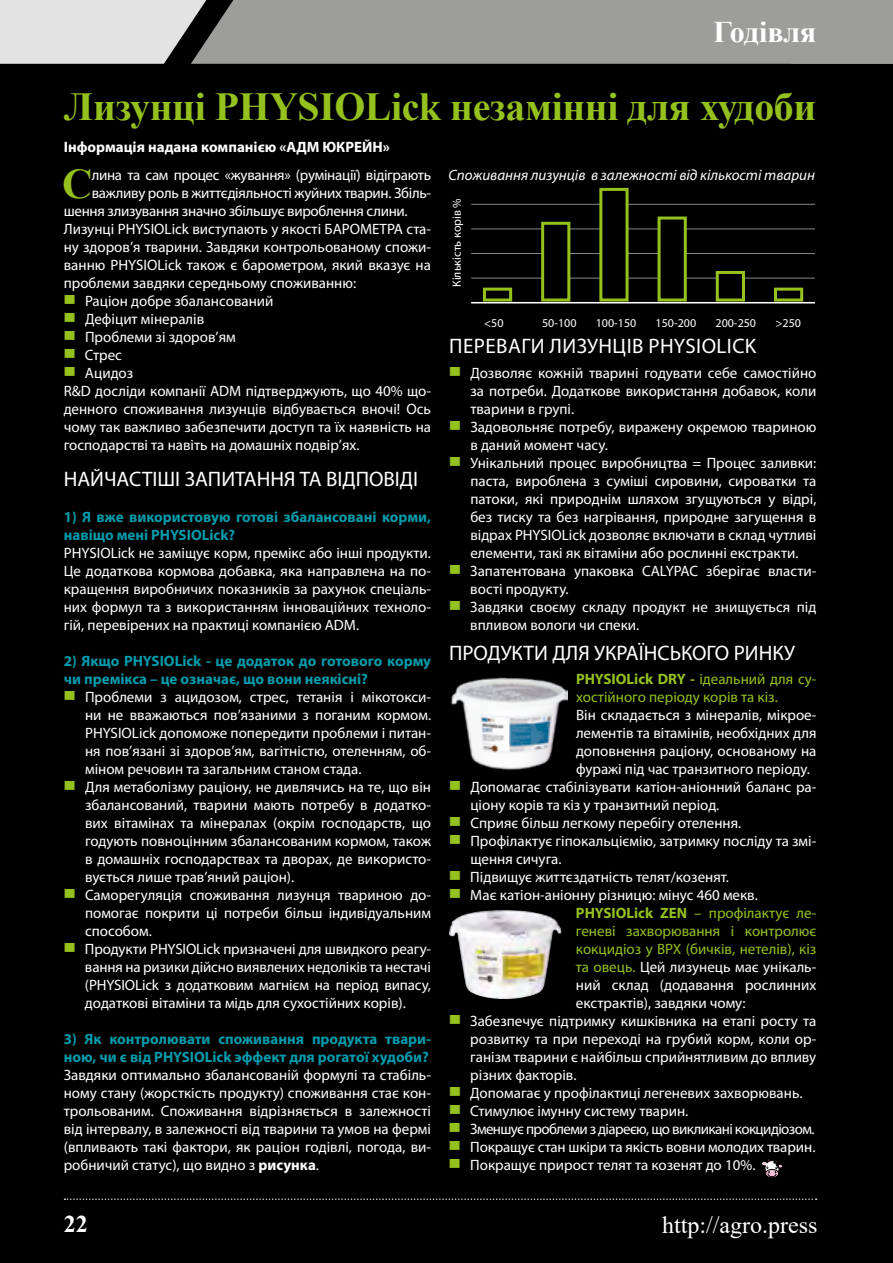
<style>
.page{position:relative;width:893px;height:1263px;background:#000}
.page>*{position:absolute;margin:0;border:0;box-sizing:border-box;transform-origin:0 0}
.t1{font:700 42.15px "Times New Roman";color:#95c11f}
.t2{font:700 39.75px "Times New Roman";letter-spacing:-.01em;color:#95c11f}
.t3{font:700 30px "Times New Roman";letter-spacing:-.005em;color:#fff}
.t4{font:24px "Times New Roman";color:#fff}
.t5{font:700 24px "Times New Roman";color:#fff}
.t6{font:21px "Myriad Pro";color:#fff}
.t7{font:21px "Myriad Pro";letter-spacing:.02em;color:#fff}
.t8{font:15px/18px "Myriad Pro";color:#fff;text-align:justify}
.t9{font:700 15px/18px "Myriad Pro";color:#009bac}
.t10{font:15px/18px "Myriad Pro";color:#95c11f}
.t11{font:15px "Myriad Pro";letter-spacing:-.02em;color:#fff}
.t12{font:15px "Myriad Pro";letter-spacing:-.04em;color:#fff}
.t13{font:italic 15px "Myriad Pro";color:#fff}
.t14{font:700 15px "Myriad Pro";color:#fff}
.t15{font:12px "Myriad Pro";color:#fff}
.s1{font-weight:700}
.s2{color:#95c11f}
</style>
<div class="page">
<svg style="left:0;top:0;width:893px;height:64px;background:#a6a6a5"></svg>
<svg style="left:65px;top:1198px;width:752px;height:2px"></svg>
<svg style="left:761px;top:1159px;width:22px;height:19px"></svg>
<hr style="left:471px;top:253px;width:344px;height:1px;background:#878787">
<hr style="left:471px;top:302px;width:344px;height:1px;background:#fff">
<hr style="left:471px;top:278px;width:344px;height:1px;background:#878787">
<hr style="left:471px;top:229px;width:344px;height:1px;background:#878787">
<hr style="left:471px;top:204px;width:344px;height:1px;background:#878787">
<div style="left:483px;top:288px;width:29px;height:13px;border:3px solid #95c11f"></div>
<div style="left:543px;top:223px;width:26px;height:77px;background:#000"></div>
<div style="left:541px;top:222px;width:29px;height:79px;border:3px solid #95c11f"></div>
<div style="left:601px;top:189px;width:26px;height:111px;background:#000"></div>
<div style="left:599px;top:188px;width:30px;height:113px;border:3px solid #95c11f"></div>
<div style="left:659px;top:218px;width:26px;height:82px;background:#000"></div>
<div style="left:658px;top:217px;width:29px;height:84px;border:3px solid #95c11f"></div>
<div style="left:717px;top:272px;width:26px;height:28px;background:#000"></div>
<div style="left:716px;top:271px;width:29px;height:30px;border:3px solid #95c11f"></div>
<div style="left:774px;top:288px;width:29px;height:13px;border:3px solid #95c11f"></div>
<img style="left:451px;top:677px;width:117px;height:93px">
<img style="left:449px;top:910px;width:113px;height:89px">
<h3 class="t3" style="left:713px;top:10px;width:104px">Годівля</h3>
<h2 class="t2" style="left:64px;top:78px;width:754px">Лизунці PHYSIOLick незамінні для худоби</h2>
<p class="t14" style="left:64px;top:137px;width:327px">Інформація надана компанією «АДМ ЮКРЕЙН»</p>
<h1 class="t1" style="left:62px;top:153px;width:32px">С</h1>
<p class="t11" style="left:92px;top:166px;width:341px">лина та сам процес «жування» (румінації) відіграють</p>
<p class="t13" style="left:449px;top:166px;width:368px">Споживання лизунців в залежності від кількості тварин</p>
<p class="t11" style="left:92px;top:184px;width:341px">важливу роль в життєдіяльності жуйних тварин. Збіль-</p>
<p class="t11" style="left:64px;top:202px;width:345px">шення злизування значно збільшує вироблення слини.</p>
<p class="t8" style="left:64px;top:220px;width:369px">Лизунці PHYSIOLick виступають у якості БАРОМЕТРА ста-</p>
<p class="t8" style="left:64px;top:238px;width:369px">ну здоров’я тварини. Завдяки контрольованому спожи-</p>
<p class="t8" style="left:64px;top:256px;width:369px">ванню PHYSIOLick також є барометром, який вказує на</p>
<p class="t8" style="left:64px;top:274px;width:294px">проблеми завдяки середньому споживанню:</p>
<p class="t8" style="left:85px;top:292px;width:190px">Раціон добре збалансований</p>
<p class="t8" style="left:85px;top:310px;width:121px">Дефіцит мінералів</p>
<p class="t8" style="left:85px;top:328px;width:152px">Проблеми зі здоров’ям</p>
<p class="t8" style="left:85px;top:346px;width:39px">Стрес</p>
<p class="t8" style="left:85px;top:364px;width:50px">Ацидоз</p>
<p class="t8" style="left:64px;top:382px;width:369px">R&amp;D досліди компанії АDМ підтверджують, що 40% що-</p>
<p class="t8" style="left:64px;top:400px;width:369px">денного споживання лизунців відбувається вночі! Ось</p>
<p class="t8" style="left:64px;top:418px;width:369px">чому так важливо забезпечити доступ та їх наявність на</p>
<p class="t8" style="left:64px;top:436px;width:297px">господарстві та навіть на домашніх подвір’ях.</p>
<h3 class="t6" style="left:64px;top:466px;width:356px">НАЙЧАСТІШІ ЗАПИТАННЯ ТА ВІДПОВІДІ</h3>
<p class="t9" style="left:64px;top:507px;width:369px">1) Я вже використовую готові збалансовані корми, навіщо мені PHYSIOLick?</p>
<p class="t8" style="left:64px;top:544px;width:369px">PHYSIOLick не заміщує корм, премікс або інші продукти.<br>Це додаткова кормова добавка, яка направлена на по&shy;кращення виробничих показників за рахунок спеціаль&shy;них формул та з використанням інноваційних техноло&shy;гій, перевірених на практиці компанією АDМ.</p>
<p class="t9" style="left:64px;top:651px;width:369px">2) Якщо PHYSIOLick - це додаток до готового корму чи премікса – це означає, що вони неякісні?</p>
<p class="t8" style="left:85px;top:688px;width:348px;text-align:left">Проблеми з ацидозом, стрес, тетанія і мікотокси&shy;ни не вважаються пов’язаними з поганим кормом.<br>PHYSIOLick допоможе попередити проблеми і питан&shy;ня пов’язані зі здоров’ям, вагітністю, отеленням, об&shy;міном речовин та загальним станом стада.<br>Для метаболізму раціону, не дивлячись на те, що він збалансований, тварини мають потребу в додатко&shy;вих вітамінах та мінералах (окрім господарств, що годують повноцінним збалансованим кормом, також в домашніх господарствах та дворах, де використо&shy;вується лише трав’яний раціон).<br>Саморегуляція споживання лизунця твариною до&shy;помогає покрити ці потреби більш індивідуальним способом.<br>Продукти PHYSIOLick призначені для швидкого реагу&shy;вання на ризики дійсно виявлених недоліків та нестачі (PHYSIOLick з додатковим магнієм на період випасу, додаткові вітаміни та мідь для сухостійних корів).</p>
<p class="t9" style="left:64px;top:1029px;width:369px">3) Як контролювати споживання продукта твари&shy;ною, чи є від PHYSIOLick эффект для рогатої худоби?</p>
<p class="t8" style="left:64px;top:1066px;width:369px">Завдяки оптимально збалансованій формулі та стабіль&shy;ному стану (жорсткість продукту) споживання стає кон&shy;трольованим. Споживання відрізняється в залежності від інтервалу, в залежності від тварини та умов на фермі (впливають такі фактори, як раціон годівлі, погода, ви&shy;робничий статус), що видно з <span class="s1">рисунка</span>.</p>
<p class="t15" style="left:449px;top:287px;width:90px;rotate:-90deg">Кількість корів %</p>
<p class="t15" style="left:484px;top:315px;width:21px">&lt;50</p>
<p class="t15" style="left:542px;top:315px;width:36px">50-100</p>
<p class="t15" style="left:596px;top:315px;width:42px">100-150</p>
<p class="t15" style="left:656px;top:315px;width:42px">150-200</p>
<p class="t15" style="left:715px;top:315px;width:42px">200-250</p>
<p class="t15" style="left:775px;top:315px;width:27px">&gt;250</p>
<h3 class="t7" style="left:449px;top:333px;width:308px">ПЕРЕВАГИ ЛИЗУНЦІВ PHYSIOLICK</h3>
<p class="t8" style="left:470px;top:364px;width:348px;text-align:left">Дозволяє кожній тварині годувати себе самостійно за потреби. Додаткове використання добавок, коли тварини в групі.<br>Задовольняє потребу, виражену окремою твариною в даний момент часу.<br>Унікальний процес виробництва = Процес заливки: паста, вироблена з суміші сировини, сироватки та патоки, які природнім шляхом згущуються у відрі, без тиску та без нагрівання, природне загущення в відрах PHYSIOLick дозволяє включати в склад чутливі елементи, такі як вітаміни або рослинні екстракти.<br>Запатентована упаковка CALYPAC зберігає власти&shy;вості продукту.<br>Завдяки своєму складу продукт не знищується під впливом вологи чи спеки.</p>
<h3 class="t6" style="left:449px;top:639px;width:348px">ПРОДУКТИ ДЛЯ УКРАЇНСЬКОГО РИНКУ</h3>
<p class="t10" style="left:576px;top:670px;width:242px"><span class="s1">PHYSIOLick DRY -</span> ідеальний для су&shy;хостійного періоду корів та кіз.</p>
<p class="t8" style="left:576px;top:706px;width:242px">Він складається з мінералів, мікрое-</p>
<p class="t8" style="left:576px;top:724px;width:242px">лементів та вітамінів, необхідних для</p>
<p class="t8" style="left:576px;top:742px;width:242px">доповнення раціону, основаному на</p>
<p class="t8" style="left:576px;top:760px;width:235px">фуражі під час транзитного періоду.</p>
<p class="t8" style="left:470px;top:778px;width:348px">Допомагає стабілізувати катіон-аніонний баланс ра-</p>
<p class="t8" style="left:470px;top:796px;width:251px">ціону корів та кіз у транзитний період.</p>
<p class="t8" style="left:470px;top:814px;width:273px">Сприяє більш легкому перебігу отелення.</p>
<p class="t8" style="left:470px;top:832px;width:348px">Профілактує гіпокальціємію, затримку посліду та змі-</p>
<p class="t8" style="left:470px;top:850px;width:93px">щення сичуга.</p>
<p class="t8" style="left:470px;top:868px;width:260px">Підвищує життєздатність телят/козенят.</p>
<p class="t8" style="left:470px;top:886px;width:289px">Має катіон-аніонну різницю: мінус 460 мекв.</p>
<p class="t10" style="left:576px;top:904px;width:242px"><span class="s1">PHYSIOLick ZEN</span> – профілактує ле-</p>
<p class="t10" style="left:576px;top:922px;width:242px">геневі захворювання і контролює</p>
<p class="t10" style="left:576px;top:940px;width:242px">кокцидіоз у ВРХ (бичків, нетелів), кіз</p>
<p class="t8" style="left:576px;top:958px;width:242px"><span class="s2">та овець.</span> Цей лизунець має унікаль-</p>
<p class="t8" style="left:576px;top:976px;width:242px">ний склад (додавання рослинних</p>
<p class="t8" style="left:576px;top:994px;width:171px">екстрактів), завдяки чому:</p>
<p class="t8" style="left:470px;top:1012px;width:348px">Забезпечує підтримку кишківника на етапі росту та</p>
<p class="t8" style="left:470px;top:1030px;width:348px">розвитку та при переході на грубий корм, коли ор-</p>
<p class="t8" style="left:470px;top:1048px;width:348px">ганізм тварини є найбільш сприйнятливим до впливу</p>
<p class="t8" style="left:470px;top:1066px;width:108px">різних факторів.</p>
<p class="t8" style="left:470px;top:1084px;width:334px">Допомагає у профілактиці легеневих захворювань.</p>
<p class="t8" style="left:470px;top:1102px;width:220px">Стимулює імунну систему тварин.</p>
<p class="t12" style="left:470px;top:1120px;width:346px">Зменшує проблеми з діареєю, що викликані кокцидіозом.</p>
<p class="t8" style="left:470px;top:1138px;width:347px">Покращує стан шкіри та якість вовни молодих тварин.</p>
<p class="t8" style="left:470px;top:1156px;width:287px">Покращує прирост телят та козенят до 10%.</p>
<h3 class="t5" style="left:64px;top:1207px;width:25px">22</h3>
<h3 class="t4" style="left:662px;top:1208px;width:157px">http://agro.press</h3>
</div>
